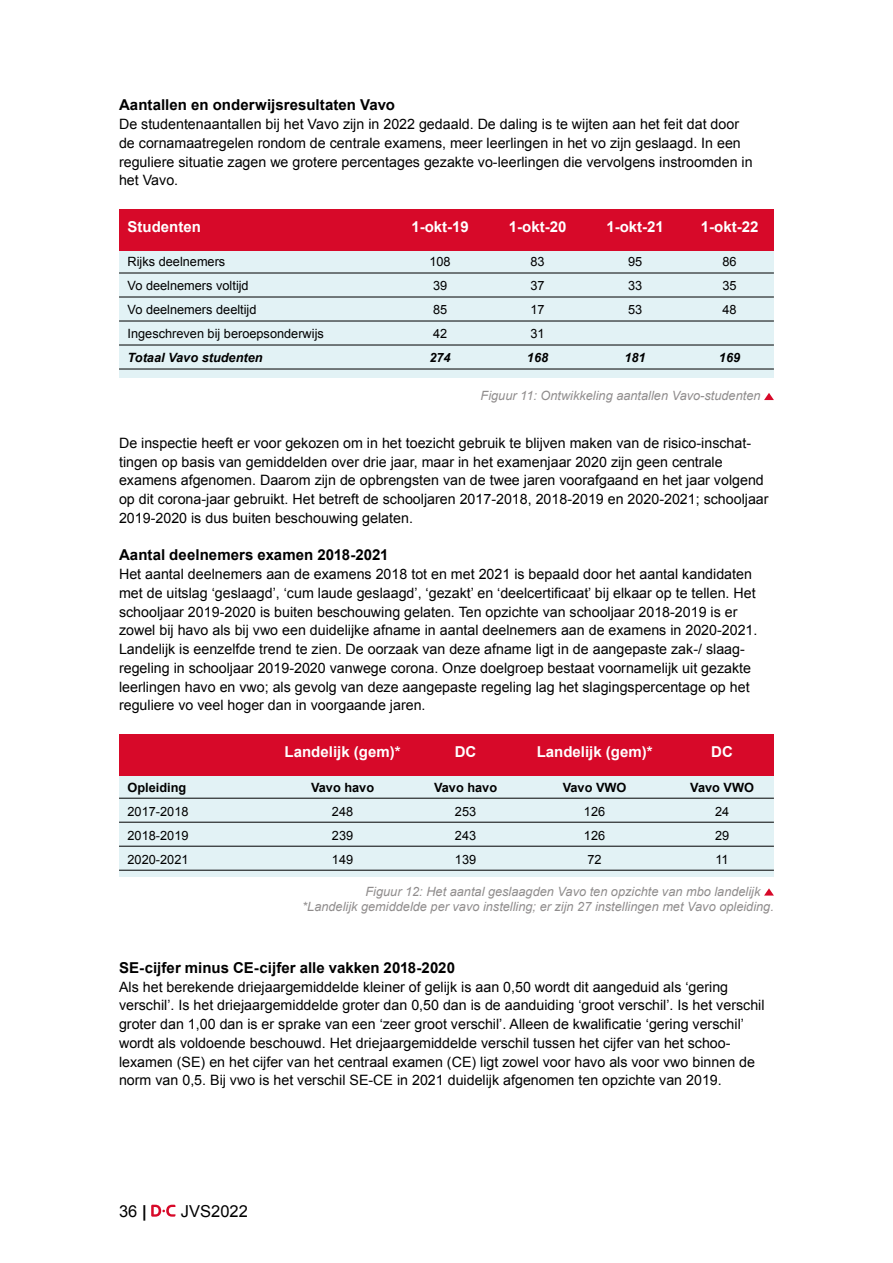
<style>
.page{position:relative;width:893px;height:1263px;background:#fff}
.page>*{position:absolute;margin:0;border:0;box-sizing:border-box;transform-origin:0 0}
.t1{font:16.5px "Arial";color:#000}
.t2{font:700 15px "Arial";letter-spacing:.005em;color:#000}
.t3{font:700 15px "Arial";color:#fff}
.t4{font:14.25px/18.8px "Arial";color:#000}
.t5{font:italic 12.75px/15px "Arial";color:#908d8d}
.t6{font:12.75px "Arial";color:#000}
.t7{font:700 12.75px "Arial";color:#000}
.t8{font:italic 700 12.75px "Arial";color:#000}
.s1{font-weight:700}
</style>
<div class="page">
<div style="left:119px;top:734px;width:655px;height:43px;background:#d70929"></div>
<div style="left:119px;top:777px;width:655px;height:100px;background:#e2f2f5"></div>
<hr style="left:119px;top:798px;width:655px;height:1px;background:#000">
<hr style="left:119px;top:822px;width:655px;height:1px;background:#000">
<hr style="left:119px;top:846px;width:655px;height:1px;background:#000">
<hr style="left:119px;top:870px;width:655px;height:1px;background:#000">
<svg style="left:764px;top:888px;width:10px;height:7px"></svg>
<div style="left:119px;top:209px;width:655px;height:43px;background:#d70929"></div>
<div style="left:119px;top:252px;width:655px;height:126px;background:#e2f2f5"></div>
<svg style="left:764px;top:393px;width:10px;height:7px"></svg>
<hr style="left:119px;top:273px;width:655px;height:1px;background:#000">
<hr style="left:119px;top:297px;width:655px;height:1px;background:#000">
<hr style="left:119px;top:321px;width:655px;height:1px;background:#000">
<hr style="left:119px;top:345px;width:655px;height:1px;background:#000">
<hr style="left:119px;top:369px;width:655px;height:1px;background:#000">
<svg style="left:151px;top:1205px;width:24px;height:12px"></svg>
<p class="t2" style="left:119px;top:95px;width:277px">Aantallen en onderwijsresultaten Vavo</p>
<p class="t4" style="left:119px;top:115px;width:635px">De studentenaantallen bij het Vavo zijn in 2022 gedaald. De daling is te wijten aan het feit dat door de cornamaatregelen rondom de centrale examens, meer leerlingen in het vo zijn geslaagd. In een reguliere situatie zagen we grotere percentages gezakte vo-leerlingen die vervolgens instroomden in het Vavo.</p>
<p class="t3" style="left:128px;top:217px;width:75px">Studenten</p>
<p class="t3" style="left:411px;top:217px;width:59px">1-okt-19</p>
<p class="t3" style="left:509px;top:217px;width:59px">1-okt-20</p>
<p class="t3" style="left:606px;top:217px;width:59px">1-okt-21</p>
<p class="t3" style="left:701px;top:217px;width:59px">1-okt-22</p>
<p class="t6" style="left:128px;top:254px;width:99px">Rijks deelnemers</p>
<p class="t6" style="left:429px;top:254px;width:23px">108</p>
<p class="t6" style="left:530px;top:254px;width:16px">83</p>
<p class="t6" style="left:628px;top:254px;width:16px">95</p>
<p class="t6" style="left:722px;top:254px;width:16px">86</p>
<p class="t6" style="left:128px;top:278px;width:123px">Vo deelnemers voltijd</p>
<p class="t6" style="left:433px;top:278px;width:16px">39</p>
<p class="t6" style="left:530px;top:278px;width:16px">37</p>
<p class="t6" style="left:628px;top:278px;width:16px">33</p>
<p class="t6" style="left:722px;top:278px;width:16px">35</p>
<p class="t6" style="left:128px;top:302px;width:130px">Vo deelnemers deeltijd</p>
<p class="t6" style="left:433px;top:302px;width:16px">85</p>
<p class="t6" style="left:530px;top:302px;width:16px">17</p>
<p class="t6" style="left:628px;top:302px;width:16px">53</p>
<p class="t6" style="left:722px;top:302px;width:16px">48</p>
<p class="t6" style="left:128px;top:326px;width:198px">Ingeschreven bij beroepsonderwijs</p>
<p class="t6" style="left:433px;top:326px;width:16px">42</p>
<p class="t6" style="left:530px;top:326px;width:16px">31</p>
<p class="t8" style="left:128px;top:350px;width:137px">Totaal Vavo studenten</p>
<p class="t8" style="left:429px;top:350px;width:23px">274</p>
<p class="t8" style="left:527px;top:350px;width:23px">168</p>
<p class="t8" style="left:624px;top:350px;width:23px">181</p>
<p class="t8" style="left:719px;top:350px;width:23px">169</p>
<p class="t5" style="left:481px;top:388px;width:281px">Figuur 11: Ontwikkeling aantallen Vavo-studenten</p>
<p class="t4" style="left:119px;top:434px;width:651px">De inspectie heeft er voor gekozen om in het toezicht gebruik te blijven maken van de risico-inschat&shy;tingen op basis van gemiddelden over drie jaar, maar in het examenjaar 2020 zijn geen centrale examens afgenomen. Daarom zijn de opbrengsten van de twee jaren voorafgaand en het jaar volgend op dit corona-jaar gebruikt. Het betreft de schooljaren 2017-2018, 2018-2019 en 2020-2021; schooljaar 2019-2020 is dus buiten beschouwing gelaten.</p>
<p class="t2" style="left:119px;top:545px;width:271px">Aantal deelnemers examen 2018-2021</p>
<p class="t4" style="left:119px;top:565px;width:640px">Het aantal deelnemers aan de examens 2018 tot en met 2021 is bepaald door het aantal kandidaten met de uitslag ‘geslaagd’, ‘cum laude geslaagd’, ‘gezakt’ en ‘deelcertificaat’ bij elkaar op te tellen. Het schooljaar 2019-2020 is buiten beschouwing gelaten. Ten opzichte van schooljaar 2018-2019 is er zowel bij havo als bij vwo een duidelijke afname in aantal deelnemers aan de examens in 2020-2021.<br>Landelijk is eenzelfde trend te zien. De oorzaak van deze afname ligt in de aangepaste zak-/ slaag&shy;regeling in schooljaar 2019-2020 vanwege corona. Onze doelgroep bestaat voornamelijk uit gezakte leerlingen havo en vwo; als gevolg van deze aangepaste regeling lag het slagingspercentage op het reguliere vo veel hoger dan in voorgaande jaren.</p>
<p class="t3" style="left:285px;top:742px;width:117px">Landelijk (gem)*</p>
<p class="t3" style="left:455px;top:742px;width:23px">DC</p>
<p class="t3" style="left:537px;top:742px;width:117px">Landelijk (gem)*</p>
<p class="t3" style="left:711px;top:742px;width:23px">DC</p>
<p class="t7" style="left:128px;top:779px;width:60px">Opleiding</p>
<p class="t7" style="left:311px;top:779px;width:65px">Vavo havo</p>
<p class="t7" style="left:434px;top:779px;width:65px">Vavo havo</p>
<p class="t7" style="left:563px;top:779px;width:65px">Vavo VWO</p>
<p class="t7" style="left:690px;top:779px;width:65px">Vavo VWO</p>
<p class="t6" style="left:128px;top:803px;width:62px">2017-2018</p>
<p class="t6" style="left:332px;top:803px;width:23px">248</p>
<p class="t6" style="left:455px;top:803px;width:23px">253</p>
<p class="t6" style="left:584px;top:803px;width:23px">126</p>
<p class="t6" style="left:715px;top:803px;width:16px">24</p>
<p class="t6" style="left:128px;top:827px;width:62px">2018-2019</p>
<p class="t6" style="left:332px;top:827px;width:23px">239</p>
<p class="t6" style="left:455px;top:827px;width:23px">243</p>
<p class="t6" style="left:584px;top:827px;width:23px">126</p>
<p class="t6" style="left:715px;top:827px;width:16px">29</p>
<p class="t6" style="left:128px;top:851px;width:62px">2020-2021</p>
<p class="t6" style="left:332px;top:851px;width:23px">149</p>
<p class="t6" style="left:455px;top:851px;width:23px">139</p>
<p class="t6" style="left:587px;top:851px;width:16px">72</p>
<p class="t6" style="left:715px;top:851px;width:15px">11</p>
<p class="t5" style="left:302px;top:884px;width:473px;text-indent:63px">Figuur 12: Het aantal geslaagden Vavo ten opzichte van mbo landelijk *Landelijk gemiddelde per vavo instelling; er zijn 27 instellingen met Vavo opleiding.</p>
<p class="t2" style="left:119px;top:958px;width:337px">SE-cijfer minus CE-cijfer alle vakken 2018-2020</p>
<p class="t4" style="left:119px;top:977px;width:647px">Als het berekende driejaargemiddelde kleiner of gelijk is aan 0,50 wordt dit aangeduid als ‘gering verschil’. Is het driejaargemiddelde groter dan 0,50 dan is de aanduiding ‘groot verschil’. Is het verschil groter dan 1,00 dan is er sprake van een ‘zeer groot verschil’. Alleen de kwalificatie ‘gering verschil’ wordt als voldoende beschouwd. Het driejaargemiddelde verschil tussen het cijfer van het schoo&shy;lexamen (SE) en het cijfer van het centraal examen (CE) ligt zowel voor havo als voor vwo binnen de norm van 0,5. Bij vwo is het verschil SE-CE in 2021 duidelijk afgenomen ten opzichte van 2019.</p>
<p class="t1" style="left:119px;top:1200px;width:29px">36 <span class="s1">|</span></p>
<p class="t1" style="left:181px;top:1200px;width:68px">JVS2022</p>
</div>
